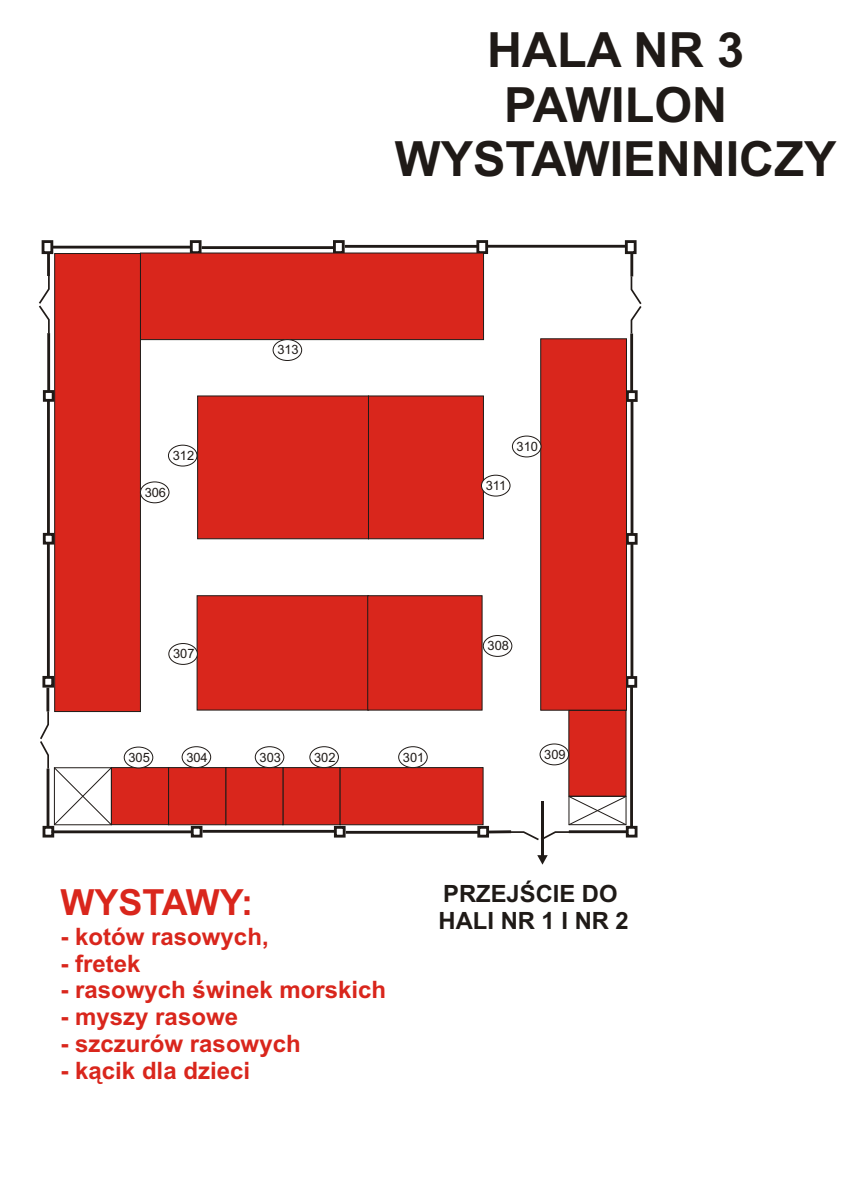
<style>
.page{position:relative;width:842px;height:1191px;background:#fff}
.page>*{position:absolute;margin:0;border:0;box-sizing:border-box;transform-origin:0 0}
.t1{font:700 48.6px/54.3px "Arial CE";color:#1f1a17;text-align:center}
.t2{font:700 36px "Arial CE";color:#d9261c}
.t3{font:700 24px "Arial CE";color:#d9261c}
.t4{font:700 23.8px "Arial CE";color:#1f1a17}
.t5{font:12.9px "Arial CE";color:#1f1a17}
</style>
<div class="page">
<hr style="left:631px;top:401px;width:2px;height:133px;background:#1f1a17">
<hr style="left:46px;top:688px;width:3px;height:23px;background:#1f1a17">
<div style="left:43px;top:826px;width:11px;height:12px;background:#fff;border:3px solid #1f1a17"></div>
<div style="left:43px;top:390px;width:12px;height:12px;background:#fff;border:3px solid #1f1a17"></div>
<div style="left:43px;top:533px;width:12px;height:12px;background:#fff;border:3px solid #1f1a17"></div>
<div style="left:42px;top:676px;width:12px;height:12px;background:#fff;border:3px solid #1f1a17"></div>
<div style="left:626px;top:390px;width:12px;height:12px;background:#fff;border:3px solid #1f1a17"></div>
<div style="left:626px;top:533px;width:12px;height:12px;background:#fff;border:3px solid #1f1a17"></div>
<div style="left:626px;top:676px;width:11px;height:12px;background:#fff;border:3px solid #1f1a17"></div>
<div style="left:626px;top:826px;width:12px;height:12px;background:#fff;border:3px solid #1f1a17"></div>
<div style="left:191px;top:826px;width:11px;height:12px;background:#fff;border:3px solid #1f1a17"></div>
<div style="left:334px;top:826px;width:12px;height:12px;background:#fff;border:3px solid #1f1a17"></div>
<div style="left:477px;top:826px;width:12px;height:12px;background:#fff;border:3px solid #1f1a17"></div>
<hr style="left:47px;top:401px;width:3px;height:133px;background:#1f1a17">
<hr style="left:47px;top:544px;width:3px;height:133px;background:#1f1a17">
<hr style="left:51px;top:830px;width:140px;height:3px;background:#1f1a17">
<hr style="left:631px;top:544px;width:2px;height:133px;background:#1f1a17">
<hr style="left:630px;top:687px;width:3px;height:140px;background:#1f1a17">
<hr style="left:203px;top:830px;width:133px;height:3px;background:#1f1a17">
<hr style="left:488px;top:830px;width:23px;height:3px;background:#1f1a17">
<hr style="left:47px;top:769px;width:2px;height:57px;background:#1f1a17">
<hr style="left:569px;top:830px;width:58px;height:3px;background:#1f1a17">
<hr style="left:346px;top:831px;width:133px;height:3px;background:#1f1a17">
<hr style="left:47px;top:333px;width:3px;height:58px;background:#1f1a17">
<hr style="left:630px;top:334px;width:3px;height:57px;background:#1f1a17">
<hr style="left:47px;top:252px;width:3px;height:24px;background:#1f1a17">
<hr style="left:630px;top:253px;width:3px;height:23px;background:#1f1a17">
<div style="left:42px;top:240px;width:11px;height:14px;background:#fff;border:3px solid #1f1a17"></div>
<div style="left:625px;top:240px;width:12px;height:14px;background:#fff;border:3px solid #1f1a17"></div>
<div style="left:190px;top:240px;width:12px;height:14px;background:#fff;border:3px solid #1f1a17"></div>
<div style="left:333px;top:240px;width:12px;height:14px;background:#fff;border:3px solid #1f1a17"></div>
<div style="left:476px;top:240px;width:12px;height:14px;background:#fff;border:3px solid #1f1a17"></div>
<hr style="left:52px;top:246px;width:139px;height:3px;background:#1f1a17">
<hr style="left:202px;top:246px;width:133px;height:3px;background:#1f1a17">
<hr style="left:345px;top:245px;width:133px;height:3px;background:#1f1a17">
<hr style="left:488px;top:245px;width:137px;height:3px;background:#1f1a17">
<svg style="left:39px;top:274px;width:12px;height:61px"></svg>
<svg style="left:630px;top:275px;width:12px;height:60px"></svg>
<div style="left:198px;top:396px;width:171px;height:143px;background:#d9261c;border:1px solid #1f1a17"></div>
<div style="left:140px;top:253px;width:344px;height:87px;background:#d9261c;border:1px solid #1f1a17"></div>
<div style="left:55px;top:253px;width:86px;height:459px;background:#d9261c;border:1px solid #1f1a17"></div>
<div style="left:541px;top:339px;width:86px;height:371px;background:#d9261c;border:1px solid #1f1a17"></div>
<div style="left:368px;top:396px;width:116px;height:143px;background:#d9261c;border:1px solid #1f1a17"></div>
<div style="left:197px;top:596px;width:172px;height:114px;background:#d9261c"></div>
<div style="left:569px;top:710px;width:57px;height:86px;background:#d9261c"></div>
<div style="left:283px;top:767px;width:57px;height:58px;background:#d9261c;border:1px solid #1f1a17"></div>
<div style="left:226px;top:767px;width:57px;height:58px;background:#d9261c;border:1px solid #1f1a17"></div>
<svg style="left:508px;top:796px;width:118px;height:46px"></svg>
<svg style="left:40px;top:710px;width:72px;height:115px"></svg>
<div style="left:111px;top:767px;width:58px;height:58px;background:#d9261c;border:1px solid #1f1a17"></div>
<div style="left:168px;top:767px;width:58px;height:58px;background:#d9261c;border:1px solid #1f1a17"></div>
<div style="left:368px;top:596px;width:114px;height:114px;background:#d9261c"></div>
<div style="left:340px;top:767px;width:143px;height:58px;background:#d9261c;border:1px solid #1f1a17"></div>
<div style="left:399px;top:747px;width:28px;height:21px;background:#fff;border:1px solid #1f1a17;border-radius:50%"></div>
<div style="left:310px;top:747px;width:29px;height:21px;background:#fff;border:1px solid #1f1a17;border-radius:50%"></div>
<div style="left:255px;top:747px;width:29px;height:21px;background:#fff;border:1px solid #1f1a17;border-radius:50%"></div>
<div style="left:182px;top:747px;width:29px;height:21px;background:#fff;border:1px solid #1f1a17;border-radius:50%"></div>
<div style="left:124px;top:747px;width:29px;height:21px;background:#fff;border:1px solid #1f1a17;border-radius:50%"></div>
<div style="left:140px;top:482px;width:29px;height:21px;background:#fff;border:1px solid #1f1a17;border-radius:50%"></div>
<div style="left:169px;top:643px;width:29px;height:22px;background:#fff;border:1px solid #1f1a17;border-radius:50%"></div>
<div style="left:483px;top:635px;width:29px;height:22px;background:#fff;border:1px solid #1f1a17;border-radius:50%"></div>
<div style="left:540px;top:744px;width:29px;height:21px;background:#fff;border:1px solid #1f1a17;border-radius:50%"></div>
<div style="left:512px;top:436px;width:29px;height:21px;background:#fff;border:1px solid #1f1a17;border-radius:50%"></div>
<div style="left:481px;top:475px;width:29px;height:21px;background:#fff;border:1px solid #1f1a17;border-radius:50%"></div>
<div style="left:168px;top:445px;width:29px;height:21px;background:#fff;border:1px solid #1f1a17;border-radius:50%"></div>
<div style="left:273px;top:340px;width:29px;height:21px;background:#fff;border:1px solid #1f1a17;border-radius:50%"></div>
<hr style="left:541px;top:801px;width:2px;height:55px;background:#1f1a17">
<svg style="left:537px;top:855px;width:11px;height:10px"></svg>
<p class="t5" style="left:173px;top:451px;width:23px">312</p>
<p class="t5" style="left:145px;top:487px;width:23px">306</p>
<p class="t5" style="left:173px;top:649px;width:23px">307</p>
<p class="t5" style="left:277px;top:345px;width:23px">313</p>
<h1 class="t1" style="left:395px;top:28px;width:443px">HALA NR 3<br>PAWILON<br>WYSTAWIENNICZY</h1>
<p class="t5" style="left:486px;top:481px;width:22px">311</p>
<p class="t5" style="left:517px;top:442px;width:23px">310</p>
<p class="t5" style="left:488px;top:641px;width:23px">308</p>
<p class="t5" style="left:128px;top:753px;width:23px">305</p>
<p class="t5" style="left:186px;top:752px;width:23px">304</p>
<p class="t5" style="left:260px;top:752px;width:23px">303</p>
<p class="t5" style="left:314px;top:752px;width:23px">302</p>
<p class="t5" style="left:403px;top:752px;width:23px">301</p>
<p class="t5" style="left:544px;top:749px;width:23px">309</p>
<h2 class="t2" style="left:61px;top:889px;width:194px">WYSTAWY:</h2>
<p class="t3" style="left:61px;top:927px;width:210px">- kotów rasowych,</p>
<p class="t3" style="left:61px;top:954px;width:82px">- fretek</p>
<p class="t3" style="left:61px;top:981px;width:327px">- rasowych œwinek morskich</p>
<p class="t3" style="left:61px;top:1008px;width:179px">- myszy rasowe</p>
<p class="t3" style="left:61px;top:1035px;width:242px">- szczurów rasowych</p>
<p class="t3" style="left:61px;top:1061px;width:191px">- k¹cik dla dzieci</p>
<p class="t4" style="left:443px;top:885px;width:176px">PRZEJŒCIE DO</p>
<p class="t4" style="left:439px;top:911px;width:192px">HALI NR 1 I NR 2</p>
</div>
